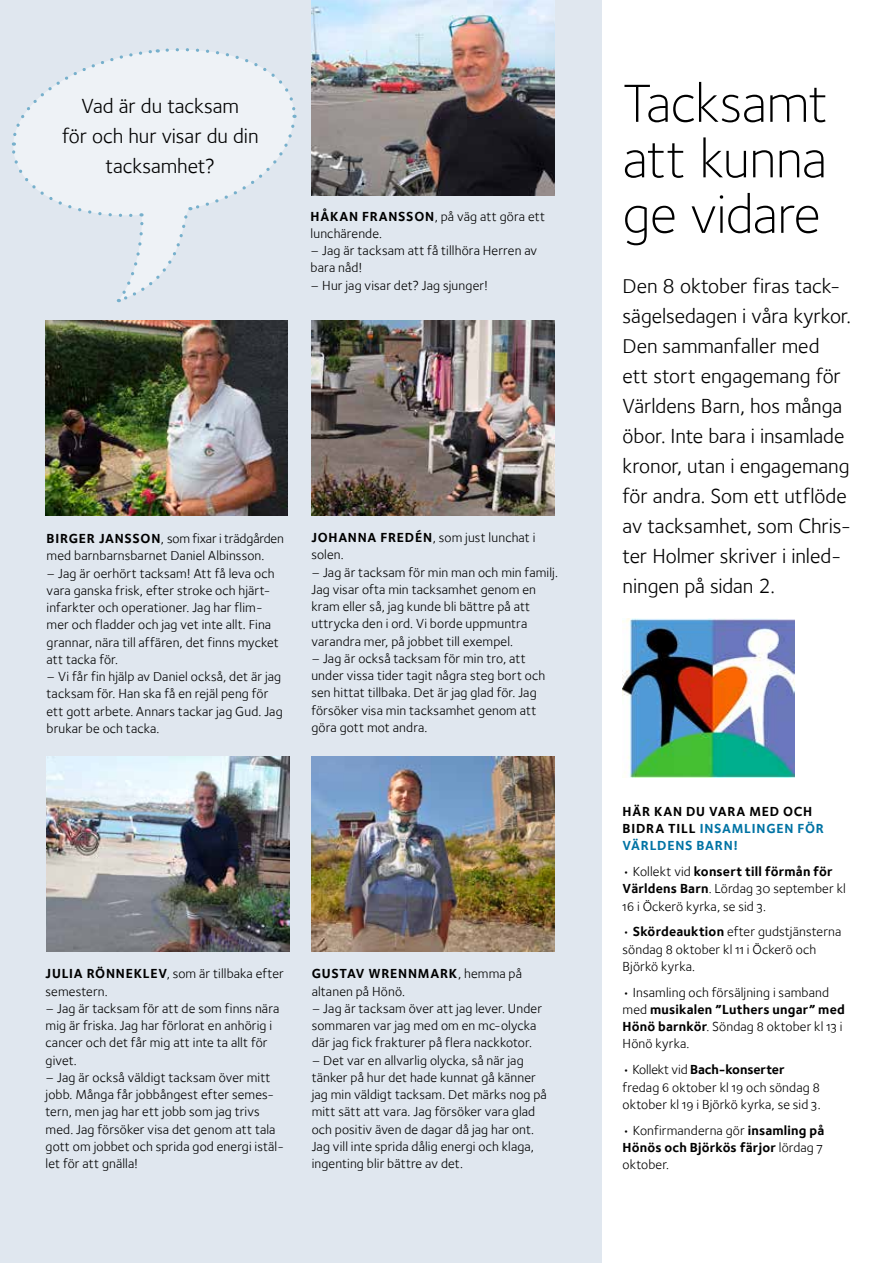
<style>
.page{position:relative;width:893px;height:1263px;background:#fff}
.page>*{position:absolute;margin:0;border:0;box-sizing:border-box;transform-origin:0 0}
.t1{font:300 55.5px/55.5px "Foundry Sterling";letter-spacing:-.015em;color:#000;text-align:justify}
.t2{font:21px/30px "Foundry Sterling";letter-spacing:-.005em;color:#000}
.t3{font:13.5px/17.2px "Foundry Sterling Book OSF";letter-spacing:.01em;color:#000}
.t4{font:700 13.5px "Foundry Sterling";letter-spacing:.015em;color:#000}
.t5{font:700 13.5px/17.2px "Foundry Sterling";letter-spacing:.055em;color:#000}
.t6{font:700 13.5px "Foundry Sterling";letter-spacing:-.005em;color:#000}
.s1{font-family:"Foundry Sterling";font-weight:700}
.s2{font-family:"Foundry Sterling Book OSF";font-weight:400}
.s3{color:#0073a4}
</style>
<div class="page">
<div style="left:0;top:0;width:602px;height:1263px;background:#e0e7ef"></div>
<img style="left:312px;top:0;width:242px;height:196px">
<img style="left:46px;top:320px;width:242px;height:196px">
<img style="left:47px;top:756px;width:242px;height:196px">
<img style="left:312px;top:320px;width:242px;height:196px">
<img style="left:312px;top:756px;width:242px;height:196px">
<svg style="left:12px;top:48px;width:285px;height:255px"></svg>
<img style="left:623px;top:618px;width:172px;height:160px">
<h2 class="t2" style="left:62px;top:90px;width:198px;text-align:center">Vad är du tacksam<br>för och hur visar du din tacksamhet?</h2>
<p class="t3" style="left:311px;top:207px;width:236px"><span class="s1">HÅKAN FRANSSON</span>, på väg att göra ett lunchärende.</p>
<p class="t3" style="left:311px;top:242px;width:228px">– Jag är tacksam att få tillhöra Herren av bara nåd!</p>
<p class="t3" style="left:311px;top:276px;width:179px">– Hur jag visar det? Jag sjunger!</p>
<p class="t3" style="left:47px;top:530px;width:239px"><span class="s1">BIRGER JANSSON</span>, som fixar i trädgården med barnbarnsbarnet Daniel Albinsson.</p>
<p class="t3" style="left:47px;top:564px;width:234px">– Jag är oerhört tacksam! Att få leva och vara ganska frisk, efter stroke och hjärt&shy;infarkter och operationer. Jag har flim&shy;mer och fladder och jag vet inte allt. Fina grannar, nära till affären, det finns mycket att tacka för.</p>
<p class="t3" style="left:47px;top:668px;width:238px">– Vi får fin hjälp av Daniel också, det är jag tacksam för. Han ska få en rejäl peng för ett gott arbete. Annars tackar jag Gud. Jag brukar be och tacka.</p>
<p class="t3" style="left:311px;top:529px;width:226px"><span class="s1">JOHANNA FREDÉN</span>, som just lunchat i solen.</p>
<p class="t3" style="left:311px;top:563px;width:248px">– Jag är tacksam för min man och min familj.<br>Jag visar ofta min tacksamhet genom en kram eller så, jag kunde bli bättre på att uttrycka den i ord. Vi borde uppmuntra varandra mer, på jobbet till exempel.</p>
<p class="t3" style="left:311px;top:650px;width:235px">– Jag är också tacksam för min tro, att under vissa tider tagit några steg bort och sen hittat tillbaka. Det är jag glad för. Jag försöker visa min tacksamhet genom att göra gott mot andra.</p>
<p class="t3" style="left:46px;top:965px;width:240px"><span class="s1">JULIA RÖNNEKLEV</span>, som är tillbaka efter semestern.</p>
<p class="t3" style="left:46px;top:1000px;width:235px">– Jag är tacksam för att de som finns nära mig är friska. Jag har förlorat en anhörig i cancer och det får mig att inte ta allt för givet.</p>
<p class="t3" style="left:46px;top:1069px;width:240px">– Jag är också väldigt tacksam över mitt jobb. Många får jobbångest efter semes&shy;tern, men jag har ett jobb som jag trivs med. Jag försöker visa det genom att tala gott om jobbet och sprida god energi istäl&shy;let för att gnälla!</p>
<p class="t5" style="left:312px;top:965px;width:212px">GUSTAV WRENNMARK<span class="s2">, hemma på</span></p>
<p class="t3" style="left:312px;top:982px;width:95px">altanen på Hönö.</p>
<p class="t3" style="left:312px;top:1000px;width:232px">– Jag är tacksam över att jag lever. Under sommaren var jag med om en mc-olycka där jag fick frakturer på flera nackkotor.</p>
<p class="t3" style="left:312px;top:1051px;width:237px">– Det var en allvarlig olycka, så när jag tänker på hur det hade kunnat gå känner jag min väldigt tacksam. Det märks nog på mitt sätt att vara. Jag försöker vara glad och positiv även de dagar då jag har ont.<br>Jag vill inte sprida dålig energi och klaga, ingenting blir bättre av det.</p>
<h1 class="t1" style="left:623px;top:75px;width:207px">Tacksamt att kunna ge vidare</h1>
<p class="t2" style="left:623px;top:271px;width:230px">Den 8 oktober firas tack&shy;sägelsedagen i våra kyrkor.<br>Den sammanfaller med<br>ett stort engagemang för<br>Världens Barn, hos många öbor. Inte bara i insamlade kronor, utan i engagemang för andra. Som ett utflöde av tacksamhet, som Chris&shy;ter Holmer skriver i inled&shy;ningen på sidan 2.</p>
<p class="t5" style="left:623px;top:802px;width:203px">HÄR KAN DU VARA MED OCH<br>BIDRA TILL <span class="s3">INSAMLINGEN FÖR<br>VÄRLDENS BARN!</span></p>
<p class="t4" style="left:623px;top:863px;width:212px"><span class="s2">• Kollekt vid</span> konsert till förmån för</p>
<p class="t3" style="left:623px;top:880px;width:225px"><span class="s1">Världens Barn</span>. Lördag 30 september kl<br>16 i Öckerö kyrka, se sid 3.</p>
<p class="t3" style="left:623px;top:923px;width:220px">• <span class="s1">Skördeauktion</span> efter gudstjänsterna söndag 8 oktober kl 11 i Öckerö och<br>Björkö kyrka.</p>
<p class="t3" style="left:623px;top:983px;width:208px">• Insamling och försäljning i samband</p>
<p class="t4" style="left:623px;top:1001px;width:224px"><span class="s2">med</span> musikalen ”Luthers ungar” med</p>
<p class="t3" style="left:623px;top:1018px;width:221px"><span class="s1">Hönö barnkör</span>. Söndag 8 oktober kl 13 i<br>Hönö kyrka.</p>
<p class="t6" style="left:623px;top:1062px;width:164px"><span class="s2">• Kollekt vid</span> Bach-konserter</p>
<p class="t3" style="left:623px;top:1078px;width:200px">fredag 6 oktober kl 19 och söndag 8 oktober kl 19 i Björkö kyrka, se sid 3.</p>
<p class="t3" style="left:623px;top:1121px;width:203px">• Konfirmanderna gör <span class="s1">insamling på</span></p>
<p class="t4" style="left:623px;top:1139px;width:202px">Hönös och Björkös färjor <span class="s2">lördag 7</span></p>
<p class="t3" style="left:623px;top:1156px;width:48px">oktober.</p>
</div>
